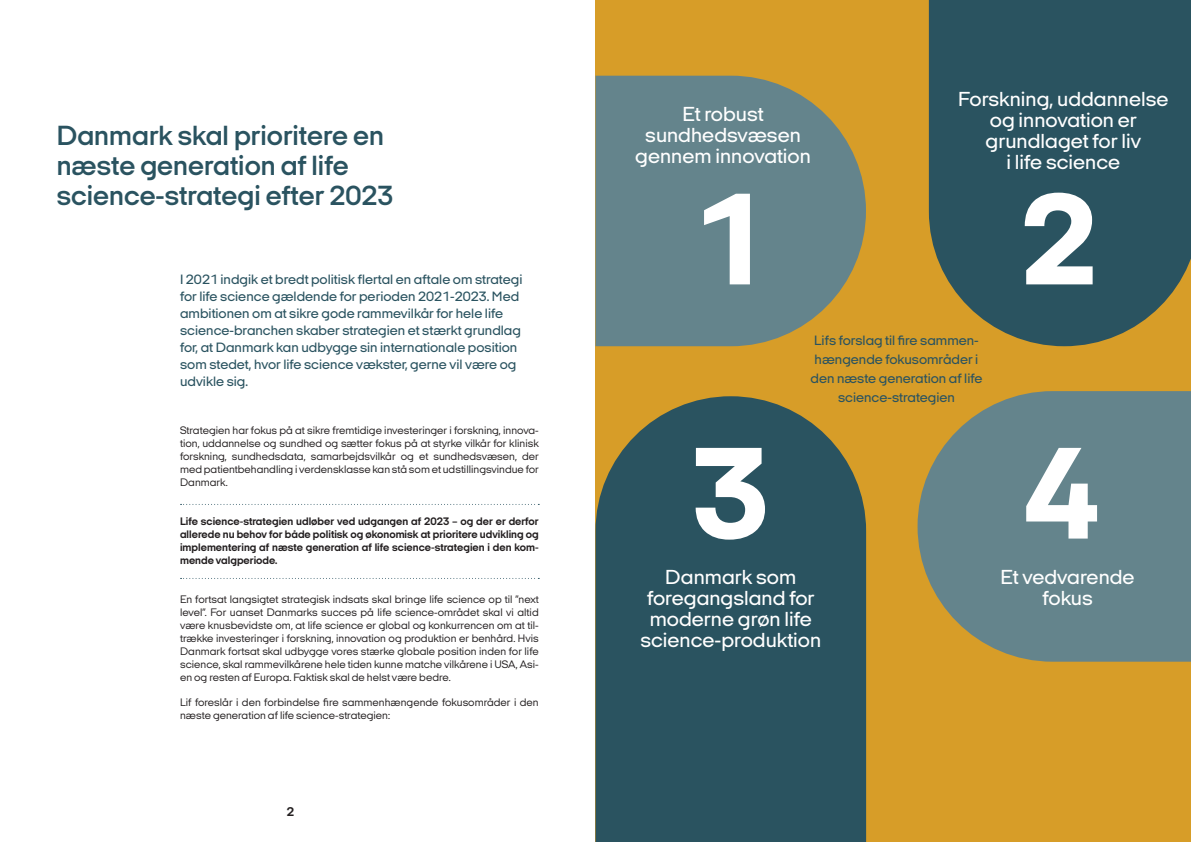
<style>
.page{position:relative;width:1191px;height:842px;background:#fff}
.page>*{position:absolute;margin:0;border:0;box-sizing:border-box;transform-origin:0 0}
.Overskrfit_4_m__stre{font:800 133.4px "Italian Plate No 2 Expanded";color:#fff}
.Overskrift_2{font:600 28px/30px "Italian Plate No 2 Expanded";color:#2a5360}
.brød{font:500 21px/21px "Italian Plate No 2 Expanded";color:#fff;text-align:center}
.Rubrik{font:500 14px/17px "Italian Plate No 2 Expanded";color:#2a5360}
.overskrift_3_streg{font:500 14px/19px "Italian Plate No 2 Expanded";color:#2a5360;text-align:center}
.t1{font:700 13px "Italian Plate No 2 Expanded";color:#231f20}
.brød-2{font:11px/13px "Italian Plate No 2 Expanded";color:#231f20;text-align:justify}
.brød-3{font:700 11px/13px "Italian Plate No 2 Expanded";color:#231f20;text-align:justify}
</style>
<div class="page">
<div style="left:595px;top:0;width:596px;height:842px;background:#d79d28"></div>
<svg style="left:595px;top:76px;width:271px;height:270px;background:#708681"></svg>
<svg style="left:917px;top:391px;width:274px;height:271px;background:#708680"></svg>
<div style="left:595px;top:396px;width:271px;height:446px;background:#2a5360"></div>
<svg style="left:929px;top:0;width:262px;height:346px;background:#37585b"></svg>
<svg style="left:180px;top:504px;width:359px;height:1px"></svg>
<svg style="left:180px;top:578px;width:359px;height:1px"></svg>
<p class="Overskrift_2" style="left:57px;top:121px;width:338px">Danmark skal prioritere en næste generation af life science-strategi efter 2023</p>
<p class="Rubrik" style="left:180px;top:271px;width:344px">I 2021 indgik et bredt politisk flertal en aftale om strategi for life science gældende for perioden 2021-2023. Med ambitionen om at sikre gode rammevilkår for hele life science-branchen skaber strategien et stærkt grundlag for, at Danmark kan udbygge sin internationale position som stedet, hvor life science vækster, gerne vil være og udvikle sig.</p>
<p class="brød-2" style="left:180px;top:423px;width:360px">Strategien har fokus på at sikre fremtidige investeringer i forskning, innova&shy;tion, uddannelse og sundhed og sætter fokus på at styrke vilkår for klinisk forskning, sundhedsdata, samarbejdsvilkår og et sundhedsvæsen, der med patientbehandling i verdensklasse kan stå som et udstillingsvindue for Danmark.</p>
<p class="brød-3" style="left:180px;top:514px;width:360px">Life science-strategien udløber ved udgangen af 2023 – og der er derfor allerede nu behov for både politisk og økonomisk at prioritere udvikling og implementering af næste generation af life science-strategien i den kom&shy;mende valgperiode.</p>
<p class="brød-2" style="left:180px;top:592px;width:360px">En fortsat langsigtet strategisk indsats skal bringe life science op til ”next level”. For uanset Danmarks succes på life science-området skal vi altid være knusbevidste om, at life science er global og konkurrencen om at til&shy;trække investeringer i forskning, innovation og produktion er benhård. Hvis Danmark fortsat skal udbygge vores stærke globale position inden for life science, skal rammevilkårene hele tiden kunne matche vilkårene i USA, Asi&shy;en og resten af Europa. Faktisk skal de helst være bedre.</p>
<p class="brød-2" style="left:180px;top:695px;width:360px">Lif foreslår i den forbindelse fire sammenhængende fokusområder i den næste generation af life science-strategien:</p>
<p class="t1" style="left:287px;top:805px;width:9px">2</p>
<p class="brød" style="left:645px;top:103px;width:157px">Et robust sundhedsvæsen</p>
<p class="brød" style="left:635px;top:145px;width:177px">gennem innovation</p>
<p class="brød" style="left:958px;top:88px;width:212px">Forskning, uddannelse og innovation er grundlaget for liv<br>i life science</p>
<p class="Overskrfit_4_m__stre" style="left:692px;top:168px;width:78px">1</p>
<p class="Overskrfit_4_m__stre" style="left:1021px;top:168px;width:78px">2</p>
<p class="overskrift_3_streg" style="left:810px;top:331px;width:174px">Lifs forslag til fire sammen&shy;hængende fokusområder i den næste generation af life science-strategien</p>
<p class="Overskrfit_4_m__stre" style="left:692px;top:422px;width:78px">3</p>
<p class="Overskrfit_4_m__stre" style="left:1023px;top:422px;width:78px">4</p>
<p class="brød" style="left:640px;top:566px;width:182px">Danmark som foregangsland for moderne grøn life science-produktion</p>
<p class="brød" style="left:1000px;top:566px;width:136px">Et vedvarende fokus</p>
</div>
